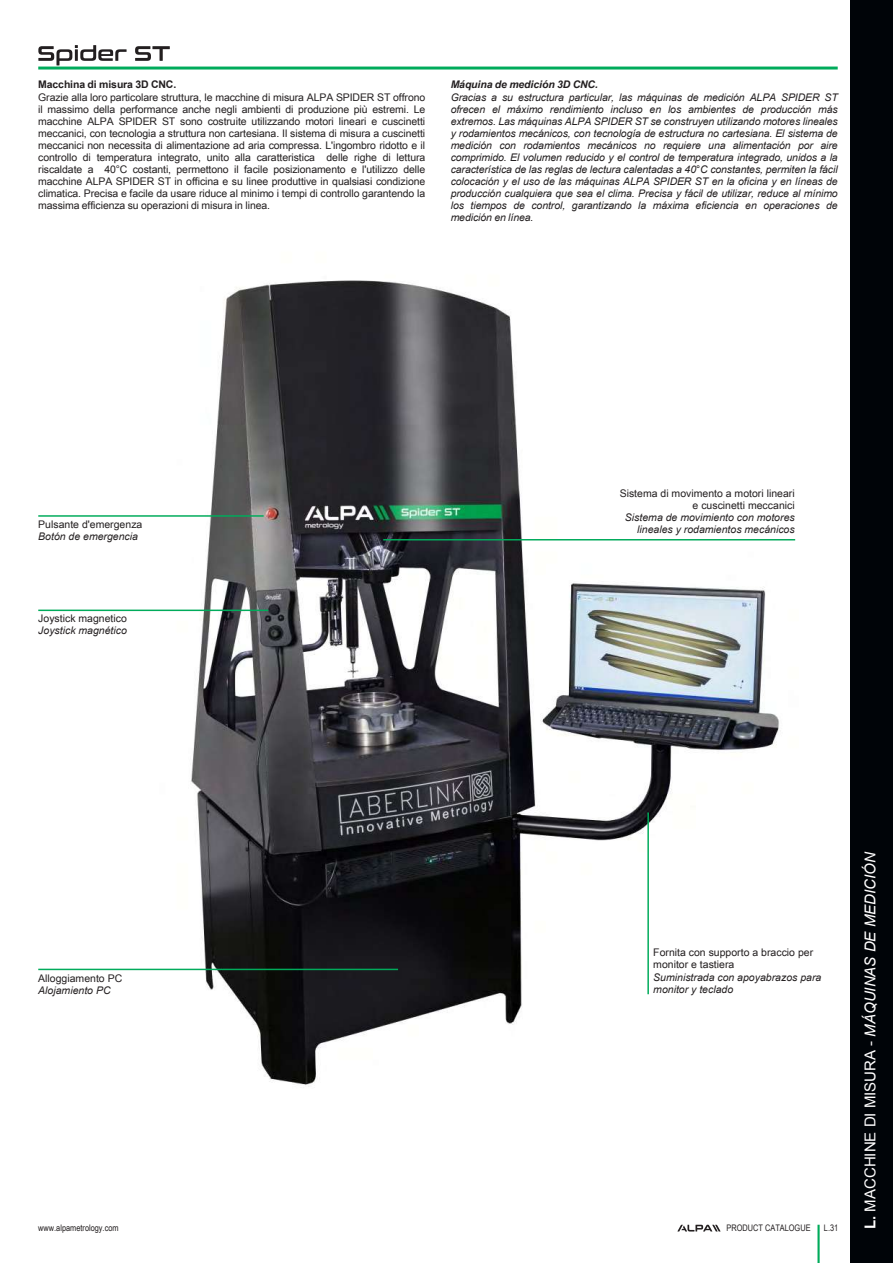
<style>
.page{position:relative;width:893px;height:1263px;background:#fff}
.page>*{position:absolute;margin:0;border:0;box-sizing:border-box;transform-origin:0 0}
.t1{font:italic 15px "Arial Link";color:#fff}
.t2{font:italic 10.5px/12px "Arial Link";color:#231f20}
.t3{font:10.5px/12px "Arial Link";color:#231f20}
.t4{font:italic 700 10.5px "Arial Link";letter-spacing:-.01em;color:#231f20}
.t5{font:700 10.5px "Arial Link";letter-spacing:-.01em;color:#231f20}
.t6{font:9px "Arial Link Narrow";color:#231f20}
.s1{font-weight:700;font-style:normal}
.s2{font-style:normal}
</style>
<div class="page">
<div style="left:850px;top:0;width:43px;height:1263px;background:#000408"></div>
<svg style="left:677px;top:1225px;width:43px;height:6px"></svg>
<hr style="left:817px;top:1225px;width:3px;height:38px;background:#00ab5b">
<hr style="left:38px;top:67px;width:800px;height:3px;background:#00ab5b">
<svg style="left:38px;top:45px;width:89px;height:20px"></svg>
<svg style="left:135px;top:46px;width:35px;height:15px"></svg>
<img style="left:142px;top:280px;width:654px;height:807px">
<hr style="left:38px;top:515px;width:226px;height:2px;background:#00ab5b">
<hr style="left:383px;top:539px;width:412px;height:1px;background:#00ab5b">
<hr style="left:38px;top:610px;width:230px;height:1px;background:#00ab5b">
<hr style="left:647px;top:812px;width:2px;height:182px;background:#00ab5b">
<hr style="left:38px;top:969px;width:360px;height:1px;background:#00ab5b">
<p class="t5" style="left:38px;top:79px;width:140px">Macchina di misura 3D CNC.</p>
<p class="t3" style="left:38px;top:91px;width:389px;text-align:justify">Grazie alla loro particolare struttura, le macchine di misura ALPA SPIDER ST offrono il massimo della performance anche negli ambienti di produzione più estremi. Le macchine ALPA SPIDER ST sono costruite utilizzando motori lineari e cuscinetti meccanici, con tecnologia a struttura non cartesiana. Il sistema di misura a cuscinetti meccanici non necessita di alimentazione ad aria compressa. L'ingombro ridotto e il controllo di temperatura integrato, unito alla caratteristica delle righe di lettura riscaldate a 40°C costanti, permettono il facile posizionamento e l'utilizzo delle macchine ALPA SPIDER ST in officina e su linee produttive in qualsiasi condizione climatica. Precisa e facile da usare riduce al minimo i tempi di controllo garantendo la massima efficienza su operazioni di misura in linea.</p>
<p class="t4" style="left:451px;top:79px;width:149px">Máquina de medición 3D CNC.</p>
<p class="t2" style="left:451px;top:91px;width:389px;text-align:justify">Gracias a su estructura particular, las máquinas de medición ALPA SPIDER ST ofrecen el máximo rendimiento incluso en los ambientes de producción más extremos. Las máquinas ALPA SPIDER ST se construyen utilizando motores lineales y rodamientos mecánicos, con tecnología de estructura no cartesiana. El sistema de medición con rodamientos mecánicos no requiere una alimentación por aire comprimido. El volumen reducido y el control de temperatura integrado, unidos a la característica de las reglas de lectura calentadas a 40°C constantes, permiten la fácil colocación y el uso de las máquinas ALPA SPIDER ST en la oficina y en líneas de producción cualquiera que sea el clima. Precisa y fácil de utilizar, reduce al mínimo los tiempos de control, garantizando la máxima eficiencia en operaciones de medición en línea.</p>
<p class="t3" style="left:38px;top:518px;width:106px">Pulsante d'emergenza</p>
<p class="t2" style="left:38px;top:530px;width:101px">Botón de emergencia</p>
<p class="t3" style="left:38px;top:613px;width:90px">Joystick magnetico</p>
<p class="t2" style="left:38px;top:625px;width:90px">Joystick magnético</p>
<p class="t3" style="left:38px;top:972px;width:86px">Alloggiamento PC</p>
<p class="t2" style="left:38px;top:984px;width:74px">Alojamiento PC</p>
<p class="t6" style="left:38px;top:1223px;width:82px">www.alpametrology.com</p>
<p class="t3" style="left:620px;top:487px;width:177px;text-align:right">Sistema di movimento a motori lineari e cuscinetti meccanici</p>
<p class="t2" style="left:625px;top:511px;width:171px;text-align:right">Sistema de movimiento con motores lineales y rodamientos mecánicos</p>
<p class="t3" style="left:653px;top:947px;width:161px">Fornita con supporto a braccio per monitor e tastiera</p>
<p class="t2" style="left:653px;top:971px;width:170px">Suministrada con apoyabrazos para monitor y teclado</p>
<p class="t6" style="left:726px;top:1223px;width:86px">PRODUCT CATALOGUE</p>
<p class="t6" style="left:824px;top:1223px;width:16px">L.31</p>
<h1 class="t1" style="left:862px;top:1229px;width:379px;rotate:-90deg"><span class="s1">L.</span> <span class="s2">MACCHINE DI MISURA -</span> MÁQUINAS DE MEDICIÓN</h1>
</div>
